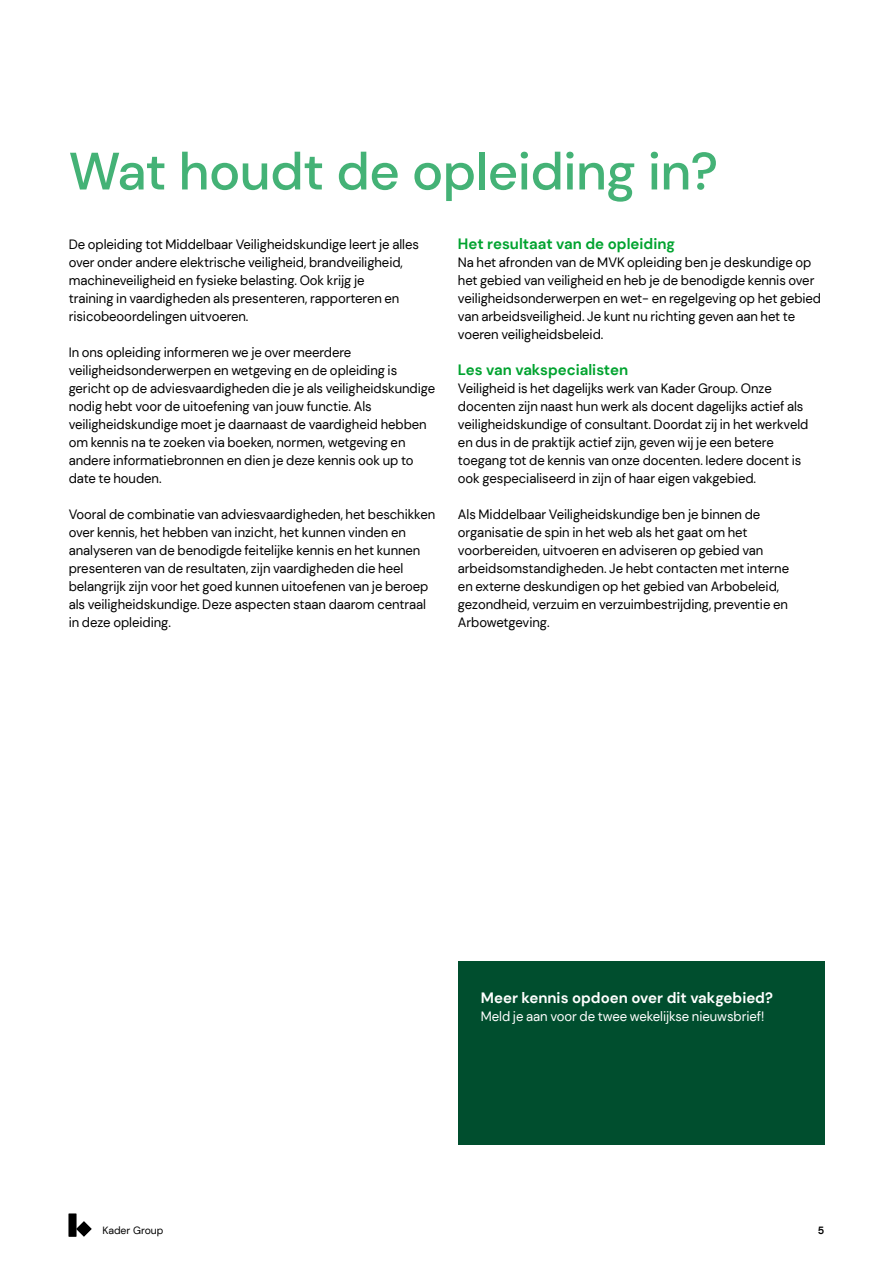
<style>
.page{position:relative;width:893px;height:1263px;background:#fff}
.page>*{position:absolute;margin:0;border:0;box-sizing:border-box;transform-origin:0 0}
.t1{font:500 52.5px "DM Sans";letter-spacing:-.01em;color:#44b276}
.t2{font:700 15px "DM Sans";color:#00a32f}
.t3{font:700 15px "DM Sans";color:#fff}
.t4{font:13.5px/18px "DM Sans";letter-spacing:-.005em;color:#000}
.t5{font:13.5px "DM Sans";letter-spacing:-.005em;color:#fff}
.t6{font:10.5px "DM Sans";color:#000}
.t7{font:700 10.5px "DM Sans";color:#000}
</style>
<div class="page">
<div style="left:458px;top:962px;width:366px;height:183px;background:#004e2e"></div>
<svg style="left:69px;top:1214px;width:23px;height:22px"></svg>
<h1 class="t1" style="left:69px;top:138px;width:651px">Wat houdt de opleiding in?</h1>
<p class="t4" style="left:69px;top:235px;width:352px">De opleiding tot Middelbaar Veiligheidskundige leert je alles over onder andere elektrische veiligheid, brandveiligheid, machineveiligheid en fysieke belasting. Ook krijg je<br>training in vaardigheden als presenteren, rapporteren en risicobeoordelingen uitvoeren.</p>
<p class="t4" style="left:69px;top:343px;width:368px">In ons opleiding informeren we je over meerdere veiligheidsonderwerpen en wetgeving en de opleiding is gericht op de adviesvaardigheden die je als veiligheidskundige nodig hebt voor de uitoefening van jouw functie. Als veiligheidskundige moet je daarnaast de vaardigheid hebben om kennis na te zoeken via boeken, normen, wetgeving en andere informatiebronnen en dien je deze kennis ook up to date te houden.</p>
<p class="t4" style="left:69px;top:505px;width:368px">Vooral de combinatie van adviesvaardigheden, het beschikken over kennis, het hebben van inzicht, het kunnen vinden en analyseren van de benodigde feitelijke kennis en het kunnen presenteren van de resultaten, zijn vaardigheden die heel belangrijk zijn voor het goed kunnen uitoefenen van je beroep als veiligheidskundige. Deze aspecten staan daarom centraal in deze opleiding.</p>
<p class="t2" style="left:458px;top:234px;width:219px">Het resultaat van de opleiding</p>
<p class="t4" style="left:458px;top:253px;width:365px">Na het afronden van de MVK opleiding ben je deskundige op het gebied van veiligheid en heb je de benodigde kennis over veiligheidsonderwerpen en wet- en regelgeving op het gebied van arbeidsveiligheid. Je kunt nu richting geven aan het te voeren veiligheidsbeleid.</p>
<p class="t2" style="left:458px;top:360px;width:172px">Les van vakspecialisten</p>
<p class="t4" style="left:458px;top:379px;width:352px">Veiligheid is het dagelijks werk van Kader Group. Onze docenten zijn naast hun werk als docent dagelijks actief als veiligheidskundige of consultant. Doordat zij in het werkveld en dus in de praktijk actief zijn, geven wij je een betere toegang tot de kennis van onze docenten. Iedere docent is ook gespecialiseerd in zijn of haar eigen vakgebied.</p>
<p class="t4" style="left:458px;top:505px;width:333px">Als Middelbaar Veiligheidskundige ben je binnen de organisatie de spin in het web als het gaat om het voorbereiden, uitvoeren en adviseren op gebied van arbeidsomstandigheden. Je hebt contacten met interne en externe deskundigen op het gebied van Arbobeleid, gezondheid, verzuim en verzuimbestrijding, preventie en Arbowetgeving.</p>
<p class="t3" style="left:481px;top:988px;width:294px">Meer kennis opdoen over dit vakgebied?</p>
<p class="t5" style="left:481px;top:1008px;width:285px">Meld je aan voor de twee wekelijkse nieuwsbrief!</p>
<p class="t6" style="left:102px;top:1224px;width:63px">Kader Group</p>
<p class="t7" style="left:818px;top:1223px;width:8px">5</p>
</div>
